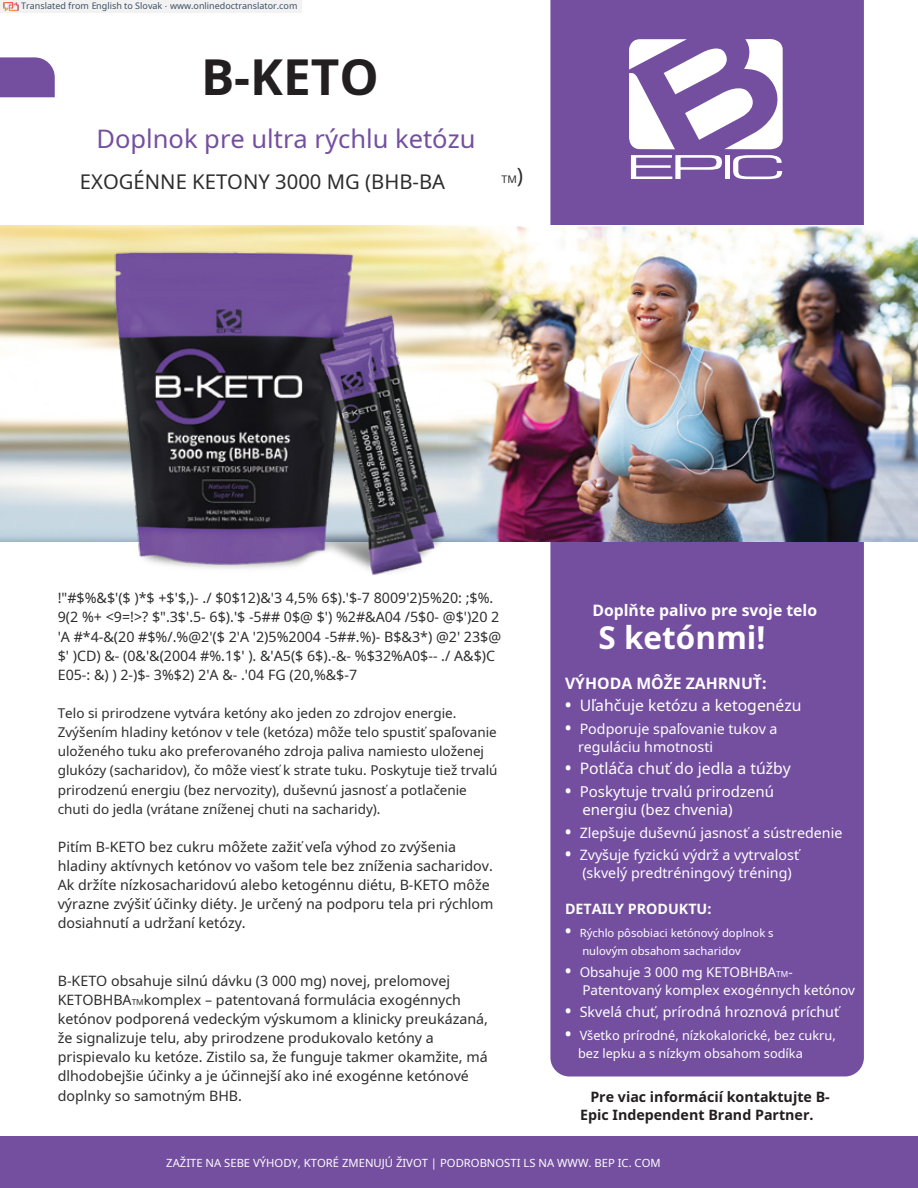
<style>
.page{position:relative;width:918px;height:1188px;background:#fff}
.page>*{position:absolute;margin:0;border:0;box-sizing:border-box;transform-origin:0 0}
.t1{font:700 49.5px "Noto Sans";color:#231f20}
.t2{font:700 31.5px "Noto Sans";color:#fff}
.t3{font:25.5px "Noto Sans";color:#744fa0}
.t4{font:20.25px "Noto Sans";color:#2d2d2d}
.t5{font:15.75px "Noto Sans";color:#fff}
.t6{font:700 15.75px "Noto Sans";color:#fff}
.t7{font:15px/18px "Noto Sans";color:#fff}
.t8{font:14.25px/19.2px "Noto Sans";color:#2d2d2d}
.t9{font:14.25px/18px "Noto Sans";color:#fff}
.t10{font:700 14.25px/18px "Noto Sans";color:#231f20}
.t11{font:700 14.25px "Noto Sans";color:#fff}
.t12{font:13.5px/19.2px "Noto Sans";color:#2d2d2d}
.t13{font:13.5px/18px "Noto Sans";color:#fff}
.t14{font:12.75px/18px "Noto Sans";color:#fff}
.t15{font:11.25px/18px "Noto Sans";color:#fff}
.t16{font:10.5px "Noto Sans";color:#2d2d2d}
.t17{font:9px "Noto Sans";color:rgb(15 43 70/.8)}
.s1{font-size:21px}
.s2{font-weight:700;font-size:16.5px}
.s3{font-size:8.25px}
</style>
<div class="page">
<div style="left:550px;top:0;width:314px;height:1076px;background:#744fa0"></div>
<div style="left:0;top:1136px;width:918px;height:52px;background:#744fa0"></div>
<svg style="left:0;top:57px;width:55px;height:40px;background:#7b58a5"></svg>
<img style="left:0;top:226px;width:918px;height:316px">
<img style="left:12px;top:243px;width:540px;height:337px">
<svg style="left:629px;top:39px;width:154px;height:140px"></svg>
<div style="left:0;top:0;width:302px;height:14px;background:#f2f2f2"></div>
<img style="left:4px;top:2px;width:15px;height:12px">
<p class="t17" style="left:21px;top:-1px;width:278px">Translated from English to Slovak - www.onlinedoctranslator.com</p>
<h1 class="t1" style="left:201px;top:43px;width:179px">B-KETO</h1>
<h3 class="t3" style="left:97px;top:120px;width:380px">Doplnok pre ultra rýchlu ketózu</h3>
<h3 class="t4" style="left:80px;top:167px;width:367px">EXOGÉNNE KETONY 3000 MG (BHB-BA</h3>
<p class="t16" style="left:502px;top:172px;width:23px">TM<span class="s1">)</span></p>
<p class="t8" style="left:58px;top:588px;width:445px">!"#$%&amp;$'($ )*$ +$'$,)- ./ $0$12)&amp;'3 4,5% 6$).'$-7 8009'2)5%20: ;$%.<br>9(2 %+ &lt;9=!&gt;? $".3$'.5- 6$).'$ -5## 0$@ $') %2#&amp;A04 /5$0- @$')20 2 'A #*4-&amp;(20 #$%/.%@2'($ 2'A '2)5%2004 -5##.%)- B$&amp;3*) @2' 23$@ $' )CD) &amp;- (0&amp;'&amp;(2004 #%.1$' ). &amp;'A5($ 6$).-&amp;- %$32%A0$-- ./ A&amp;$)C E05-: &amp;) ) 2-)$- 3%$2) 2'A &amp;- .'04 FG (20,%&amp;$-7</p>
<p class="t6" style="left:592px;top:599px;width:226px">Doplňte palivo pre svoje telo</p>
<h2 class="t2" style="left:598px;top:615px;width:169px">S ketónmi!</h2>
<p class="t6" style="left:565px;top:672px;width:203px">VÝHODA MÔŽE ZAHRNUŤ:</p>
<p class="t5" style="left:565px;top:695px;width:238px"><span class="s2">•</span> Uľahčuje ketózu a ketogenézu</p>
<p class="t12" style="left:58px;top:703px;width:441px">Telo si prirodzene vytvára ketóny ako jeden zo zdrojov energie.<br>Zvýšením hladiny ketónov v tele (ketóza) môže telo spustiť spaľovanie uloženého tuku ako preferovaného zdroja paliva namiesto uloženej glukózy (sacharidov), čo môže viesť k strate tuku. Poskytuje tiež trvalú prirodzenú energiu (bez nervozity), duševnú jasnosť a potlačenie chuti do jedla (vrátane zníženej chuti na sacharidy).</p>
<p class="t9" style="left:578px;top:719px;width:201px;text-indent:-13px"><span class="s2">•</span> Podporuje spaľovanie tukov a reguláciu hmotnosti</p>
<p class="t5" style="left:565px;top:758px;width:227px"><span class="s2">•</span> Potláča chuť do jedla a túžby</p>
<p class="t7" style="left:582px;top:782px;width:193px;text-indent:-17px"><span class="s2">•</span> Poskytuje trvalú prirodzenú energiu (bez chvenia)</p>
<p class="t9" style="left:565px;top:823px;width:279px"><span class="s2">•</span> Zlepšuje duševnú jasnosť a sústredenie</p>
<p class="t8" style="left:58px;top:837px;width:437px">Pitím B-KETO bez cukru môžete zažiť veľa výhod zo zvýšenia hladiny aktívnych ketónov vo vašom tele bez zníženia sacharidov.<br>Ak držíte nízkosacharidovú alebo ketogénnu diétu, B-KETO môže výrazne zvýšiť účinky diéty. Je určený na podporu tela pri rýchlom dosiahnutí a udržaní ketózy.</p>
<p class="t9" style="left:582px;top:845px;width:218px;text-indent:-17px"><span class="s2">•</span> Zvyšuje fyzickú výdrž a vytrvalosť (skvelý predtréningový tréning)</p>
<p class="t11" style="left:565px;top:899px;width:148px">DETAILY PRODUKTU:</p>
<p class="t15" style="left:582px;top:923px;width:193px;text-indent:-17px"><span class="s2">•</span> Rýchlo pôsobiaci ketónový doplnok s nulovým obsahom sacharidov</p>
<p class="t13" style="left:582px;top:963px;width:274px;text-indent:-17px"><span class="s2">•</span> Obsahuje 3 000 mg KETOBHBA<span class="s3">TM</span>-<br>Patentovaný komplex exogénnych ketónov</p>
<p class="t8" style="left:58px;top:971px;width:432px">B-KETO obsahuje silnú dávku (3 000 mg) novej, prelomovej KETOBHBA<span class="s3">TM</span>komplex – patentovaná formulácia exogénnych ketónov podporená vedeckým výskumom a klinicky preukázaná, že signalizuje telu, aby prirodzene produkovalo ketóny a prispievalo ku ketóze. Zistilo sa, že funguje takmer okamžite, má dlhodobejšie účinky a je účinnejší ako iné exogénne ketónové doplnky so samotným BHB.</p>
<p class="t9" style="left:565px;top:1003px;width:276px"><span class="s2">•</span> Skvelá chuť, prírodná hroznová príchuť</p>
<p class="t14" style="left:578px;top:1026px;width:259px;text-indent:-13px"><span class="s2">•</span> Všetko prírodné, nízkokalorické, bez cukru, bez lepku a s nízkym obsahom sodíka</p>
<p class="t10" style="left:580px;top:1088px;width:251px;text-indent:10px">Pre viac informácií kontaktujte B-<br>Epic Independent Brand Partner.</p>
<p class="t15" style="left:166px;top:1153px;width:496px">ZAŽITE NA SEBE VÝHODY, KTORÉ ZMENUJÚ ŽIVOT | PODROBNOSTI LS NA WWW. BEP IC. COM</p>
</div>
